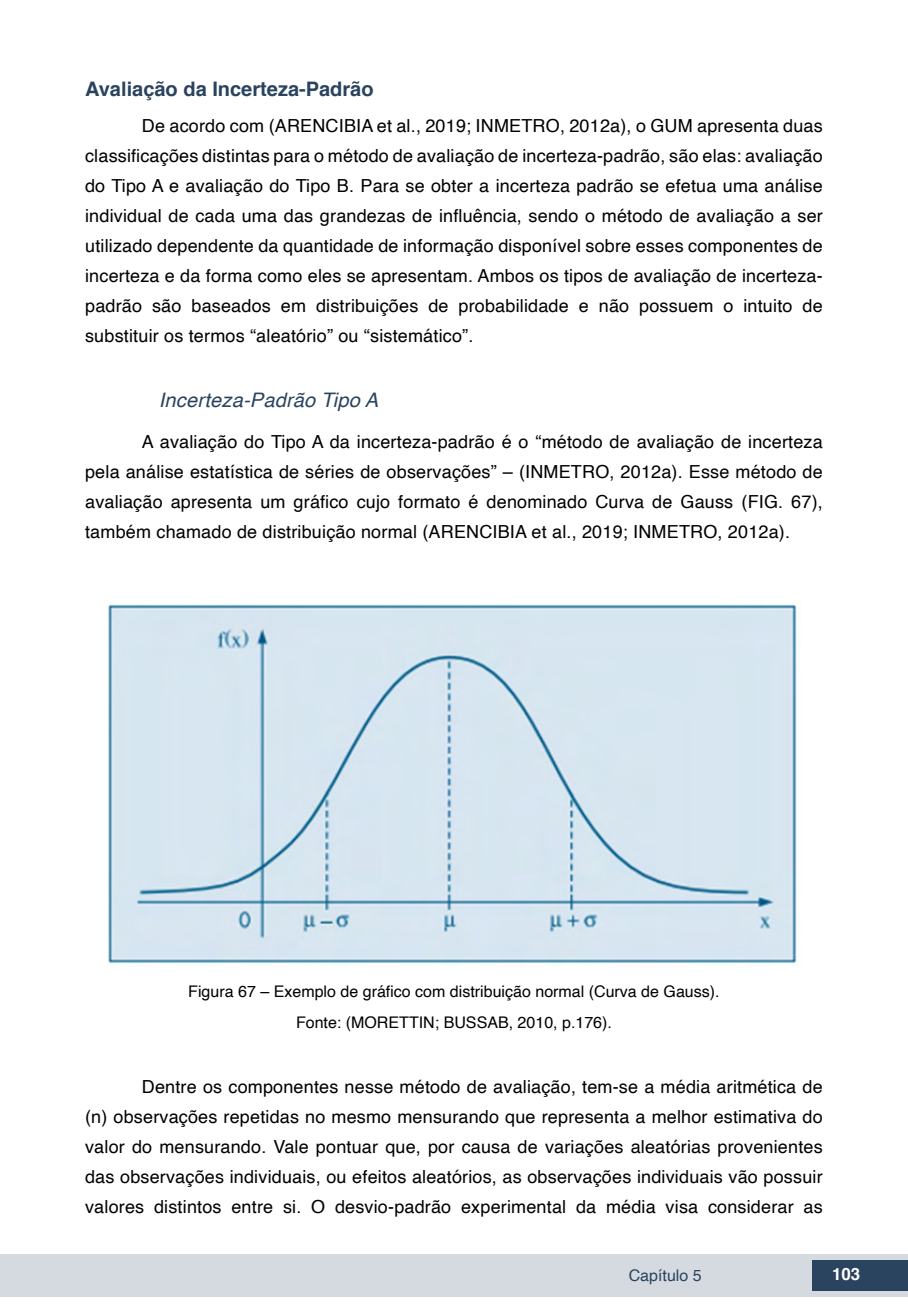
<style>
.page{position:relative;width:908px;height:1304px;background:#fff}
.page>*{position:absolute;margin:0;border:0;box-sizing:border-box;transform-origin:0 0}
.Subtitulo{font:700 20px "Helvetica";color:#2a435e}
.tit_3{font:italic 20px "Helvetica";letter-spacing:.01em;color:#2a435e}
.txt{font:18px/30px "Helvetica";letter-spacing:.01em;color:#000;text-align:justify}
.t1{font:700 16.8px "Helvetica";color:#fff}
.imagens_graf_tab{font:16px "Helvetica";color:#000}
.t2{font:16px "Helvetica";color:#2a435e}
</style>
<div class="page">
<div style="left:0;top:1254px;width:906px;height:43px;background:#d4dadf"></div>
<div style="left:812px;top:1261px;width:95px;height:30px;background:#2a435e"></div>
<img style="left:106px;top:604px;width:691px;height:360px">
<p class="Subtitulo" style="left:85px;top:73px;width:290px">Avaliação da Incerteza-Padrão</p>
<p class="txt" style="left:85px;top:111px;width:739px;text-indent:57px">De acordo com (ARENCIBIA et al., 2019; INMETRO, 2012a), o GUM apresenta duas classificações distintas para o método de avaliação de incerteza-padrão, são elas: avaliação do Tipo A e avaliação do Tipo B. Para se obter a incerteza padrão se efetua uma análise individual de cada uma das grandezas de influência, sendo o método de avaliação a ser utilizado dependente da quantidade de informação disponível sobre esses componentes de incerteza e da forma como eles se apresentam. Ambos os tipos de avaliação de incerteza&shy;padrão são baseados em distribuições de probabilidade e não possuem o intuito de substituir os termos “aleatório” ou “sistemático”.</p>
<p class="tit_3" style="left:159px;top:384px;width:220px">Incerteza-Padrão Tipo A</p>
<p class="txt" style="left:85px;top:428px;width:739px;text-indent:57px">A avaliação do Tipo A da incerteza-padrão é o “método de avaliação de incerteza pela análise estatística de séries de observações” – (INMETRO, 2012a). Esse método de avaliação apresenta um gráfico cujo formato é denominado Curva de Gauss (FIG. 67), também chamado de distribuição normal (ARENCIBIA et al., 2019; INMETRO, 2012a).</p>
<p class="imagens_graf_tab" style="left:188px;top:979px;width:532px">Figura 67 – Exemplo de gráfico com distribuição normal (Curva de Gauss).</p>
<p class="imagens_graf_tab" style="left:296px;top:1010px;width:317px">Fonte: (MORETTIN; BUSSAB, 2010, p.176).</p>
<p class="txt" style="left:85px;top:1072px;width:738px;text-indent:57px">Dentre os componentes nesse método de avaliação, tem-se a média aritmética de (n) observações repetidas no mesmo mensurando que representa a melhor estimativa do valor do mensurando. Vale pontuar que, por causa de variações aleatórias provenientes das observações individuais, ou efeitos aleatórios, as observações individuais vão possuir valores distintos entre si. O desvio-padrão experimental da média visa considerar as</p>
<p class="t2" style="left:628px;top:1263px;width:74px">Capítulo 5</p>
<p class="t1" style="left:831px;top:1261px;width:30px">103</p>
</div>
